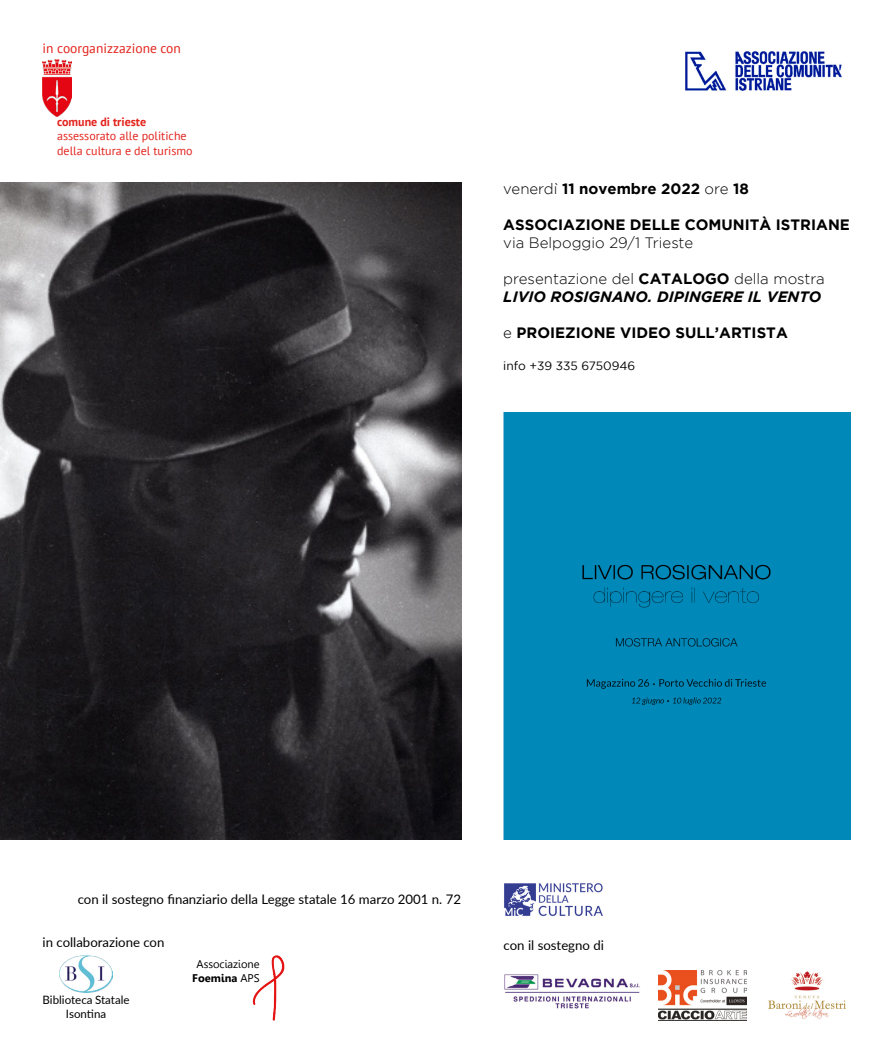
<style>
.page{position:relative;width:893px;height:1063px;background:#fff}
.page>*{position:absolute;margin:0;border:0;box-sizing:border-box;transform-origin:0 0}
.t1{font:700 15px "Gotham";color:#000}
.t2{font:italic 700 15px/18px "Gotham";color:#000}
.t3{font:300 15px "Gotham";color:#000}
.t4{font:13.5px "PT Sans";color:#e3231c}
.t5{font:13.2px "Lato";color:#000}
.t6{font:12px/14.4px "PT Sans";color:#e3231c}
.t7{font:12px "Gotham";color:#000}
.t8{font:700 12px "PT Sans";color:#e3231c}
.t9{font:11.55px/13.8px "Lato";color:#000;text-align:center}
.t10{font:11.1px/13.4px "Leelawadee";color:#000;text-align:center}
.s1{font-weight:300}
.s2{font-weight:300;font-style:normal}
.s3{font-style:normal}
.s4{font-weight:700}
</style>
<div class="page">
<div style="left:504px;top:413px;width:347px;height:427px;background:#0088b8"></div>
<img style="left:0;top:183px;width:461px;height:657px">
<img style="left:43px;top:60px;width:29px;height:57px">
<img style="left:60px;top:955px;width:53px;height:38px">
<img style="left:504px;top:974px;width:136px;height:35px">
<img style="left:768px;top:971px;width:78px;height:48px">
<img style="left:658px;top:970px;width:88px;height:50px">
<img style="left:252px;top:955px;width:33px;height:66px">
<img style="left:685px;top:51px;width:157px;height:40px">
<img style="left:504px;top:883px;width:99px;height:34px">
<p class="t4" style="left:43px;top:39px;width:140px">in coorganizzazione con</p>
<p class="t8" style="left:57px;top:114px;width:90px">comune di trieste</p>
<p class="t6" style="left:57px;top:129px;width:137px">assessorato alle politiche della cultura e del turismo</p>
<p class="t1" style="left:503px;top:180px;width:247px"><span class="s1">venerdì</span> 11 novembre 2022 <span class="s1">ore</span> 18</p>
<p class="t1" style="left:503px;top:216px;width:348px">ASSOCIAZIONE DELLE COMUNITÀ ISTRIANE</p>
<p class="t3" style="left:503px;top:234px;width:191px">via Belpoggio 29/1 Trieste</p>
<p class="t2" style="left:503px;top:269px;width:323px"><span class="s2">presentazione del</span> <span class="s3">CATALOGO</span> <span class="s2">della mostra<br></span>LIVIO ROSIGNANO. DIPINGERE IL VENTO</p>
<p class="t1" style="left:503px;top:324px;width:286px"><span class="s1">e</span> PROIEZIONE VIDEO SULL’ARTISTA</p>
<p class="t7" style="left:503px;top:359px;width:133px">info +39 335 6750946</p>
<p class="t5" style="left:78px;top:890px;width:385px">con il sostegno finanziario della Legge statale 16 marzo 2001 n. 72</p>
<p class="t5" style="left:43px;top:933px;width:123px">in collaborazione con</p>
<p class="t9" style="left:43px;top:993px;width:88px">Biblioteca Statale<br>Isontina</p>
<p class="t10" style="left:192px;top:958px;width:69px">Associazione<br><span class="s4">Foemina</span> APS</p>
<p class="t5" style="left:504px;top:935px;width:102px">con il sostegno di</p>
</div>
